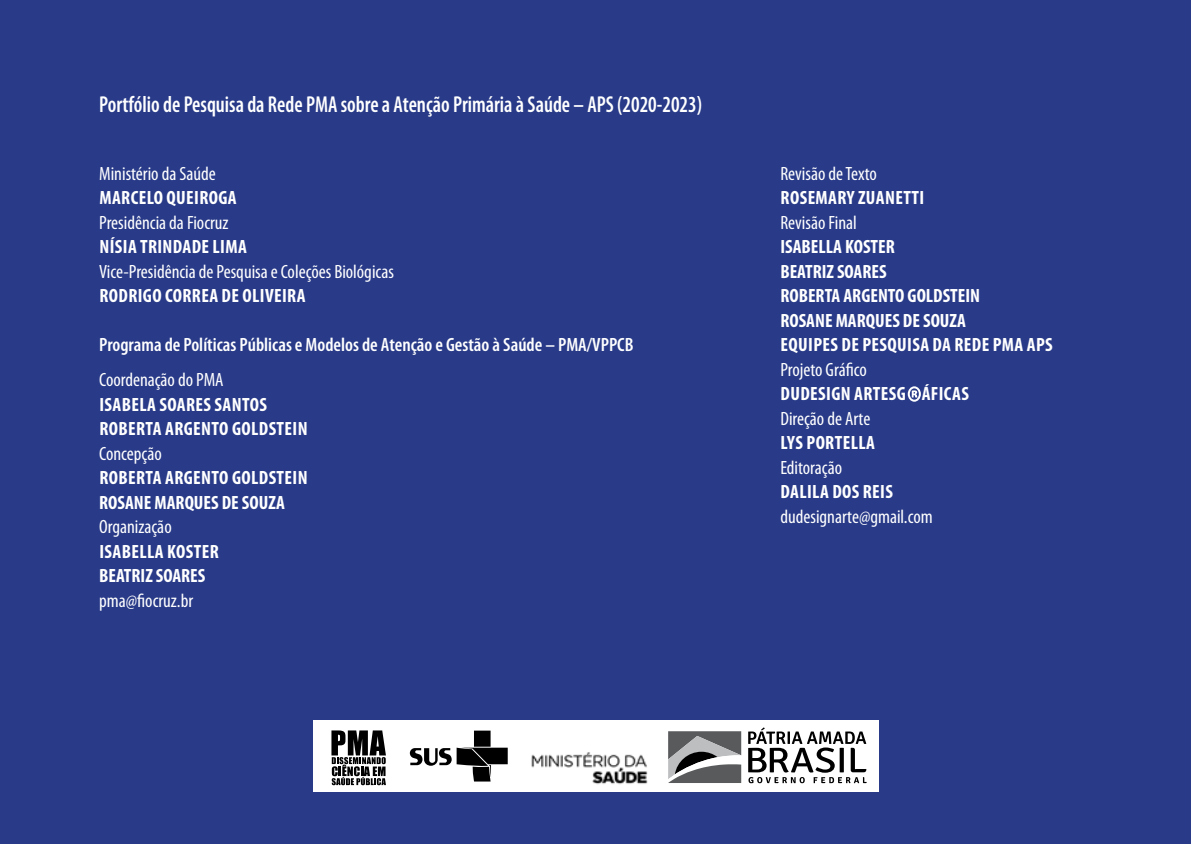
<style>
.page{position:relative;width:1191px;height:844px;background:#fff}
.page>*{position:absolute;margin:0;border:0;box-sizing:border-box;transform-origin:0 0}
.t1{font:600 condensed 23.1px "Myriad Pro";color:#fff;scale:.91 1}
.t2{font:700 condensed 19.25px/24.5px "Myriad Pro";letter-spacing:.02em;color:#fff}
.t3{font:condensed 19.25px "Myriad Pro";color:#fff}
.t4{font:700 condensed 19.25px/24.5px "Myriad Pro";color:#fff}
.t5{font:600 condensed 19.25px "Myriad Pro";color:#fff}
</style>
<div class="page">
<div style="left:0;top:0;width:1191px;height:843px;background:#283a88"></div>
<svg style="left:907px;top:386px;width:14px;height:15px"></svg>
<div style="left:313px;top:719px;width:566px;height:72px;background:#fff"></div>
<svg style="left:331px;top:730px;width:55px;height:55px"></svg>
<img style="left:531px;top:752px;width:117px;height:33px">
<svg style="left:410px;top:730px;width:98px;height:51px"></svg>
<svg style="left:668px;top:731px;width:73px;height:51px;background:#7e7f80"></svg>
<svg style="left:748px;top:727px;width:118px;height:56px"></svg>
<p class="t1" style="left:99px;top:92px;width:664px">Portfólio de Pesquisa da Rede PMA sobre a Atenção Primária à Saúde – APS (2020-2023)</p>
<p class="t3" style="left:99px;top:163px;width:118px">Ministério da Saúde</p>
<p class="t2" style="left:99px;top:186px;width:139px">MARCELO QUEIROGA</p>
<p class="t3" style="left:99px;top:212px;width:131px">Presidência da Fiocruz</p>
<p class="t2" style="left:99px;top:235px;width:149px">NÍSIA TRINDADE LIMA</p>
<p class="t3" style="left:99px;top:261px;width:296px">Vice-Presidência de Pesquisa e Coleções Biológicas</p>
<p class="t2" style="left:99px;top:284px;width:208px">RODRIGO CORREA DE OLIVEIRA</p>
<p class="t5" style="left:99px;top:334px;width:536px">Programa de Políticas Públicas e Modelos de Atenção e Gestão à Saúde – PMA/VPPCB</p>
<p class="t3" style="left:99px;top:369px;width:126px">Coordenação do PMA</p>
<p class="t2" style="left:99px;top:392px;width:210px">ISABELA SOARES SANTOS<br>ROBERTA ARGENTO GOLDSTEIN</p>
<p class="t3" style="left:99px;top:443px;width:64px">Concepção</p>
<p class="t2" style="left:99px;top:466px;width:210px">ROBERTA ARGENTO GOLDSTEIN<br>ROSANE MARQUES DE SOUZA</p>
<p class="t3" style="left:99px;top:516px;width:74px">Organização</p>
<p class="t2" style="left:99px;top:539px;width:121px">ISABELLA KOSTER<br>BEATRIZ SOARES</p>
<p class="t3" style="left:99px;top:590px;width:95px">pma@fiocruz.br</p>
<p class="t3" style="left:780px;top:163px;width:98px">Revisão de Texto</p>
<p class="t2" style="left:780px;top:186px;width:145px">ROSEMARY ZUANETTI</p>
<p class="t3" style="left:780px;top:212px;width:78px">Revisão Final</p>
<p class="t4" style="left:780px;top:235px;width:274px">ISABELLA KOSTER<br>BEATRIZ SOARES<br>ROBERTA ARGENTO GOLDSTEIN<br>ROSANE MARQUES DE SOUZA<br>EQUIPES DE PESQUISA DA REDE PMA APS</p>
<p class="t3" style="left:780px;top:359px;width:88px">Projeto Gráfico</p>
<p class="t2" style="left:780px;top:382px;width:190px">DUDESIGN ARTESG ÁFICAS</p>
<p class="t3" style="left:780px;top:408px;width:91px">Direção de Arte</p>
<p class="t2" style="left:780px;top:431px;width:96px">LYS PORTELLA</p>
<p class="t3" style="left:780px;top:457px;width:63px">Editoração</p>
<p class="t2" style="left:780px;top:480px;width:114px">DALILA DOS REIS</p>
<p class="t3" style="left:780px;top:506px;width:154px">dudesignarte@gmail.com</p>
</div>
